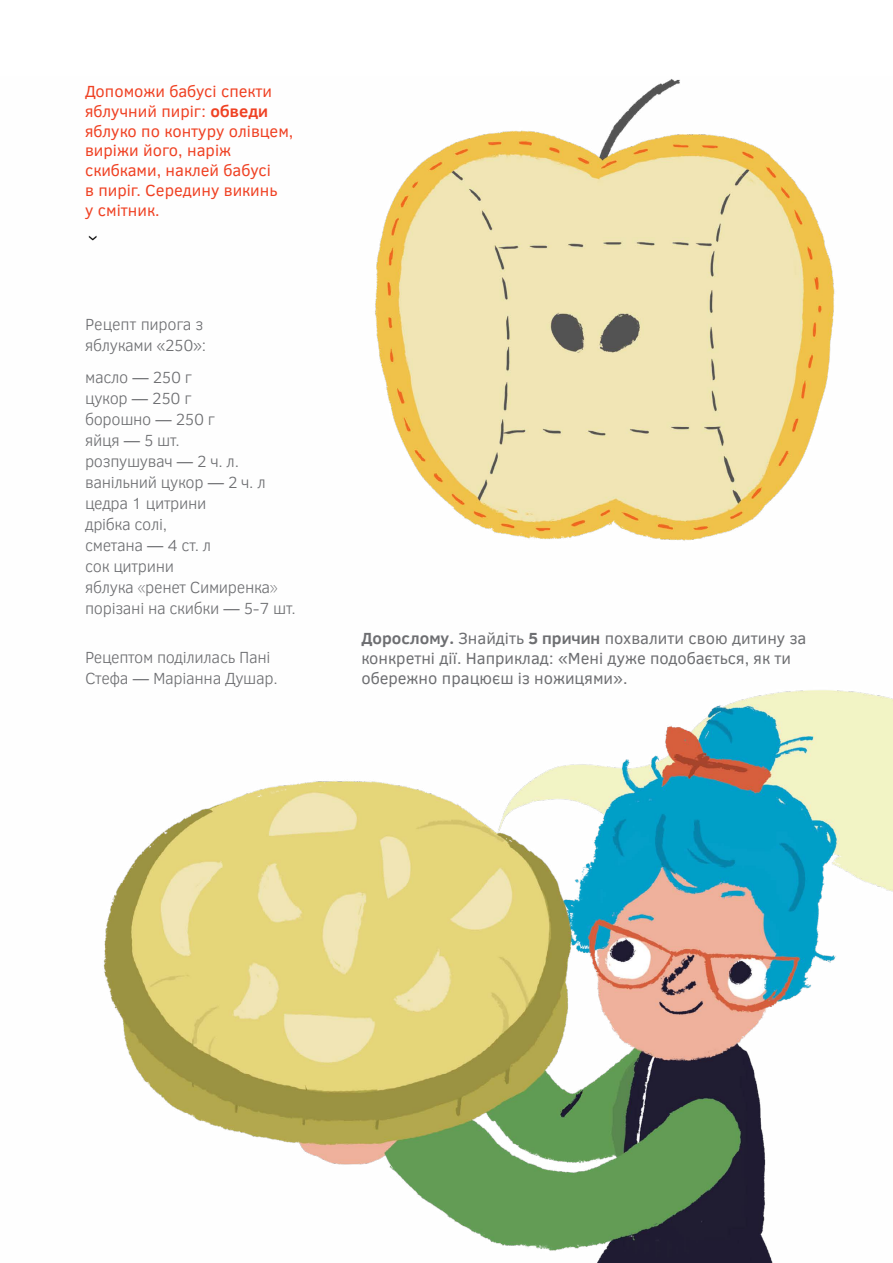
<style>
.page{position:relative;width:893px;height:1263px;background:#fff}
.page>*{position:absolute;margin:0;border:0;box-sizing:border-box;transform-origin:0 0}
.t1{font:300 16.5px/21px "Clear Sans";letter-spacing:-.02em;color:#6d6e71}
.t2{font:16.5px/19.8px "Clear Sans";color:#ef4123}
.t3{font:16.5px/19.8px "Clear Sans";color:#6d6e71}
.t4{font:16.5px "Clear Sans";color:#000}
.s1{font-weight:700}
.s2{font-weight:400}
.s3{font-weight:100}
</style>
<div class="page">
<img style="left:103px;top:79px;width:790px;height:1184px">
<p class="t2" style="left:85px;top:81px;width:210px">Допоможи бабусі спекти яблучний пиріг: <span class="s1">обведи </span>яблуко по контуру олівцем, виріжи його, наріж скибками, наклей бабусі<br>в пиріг. Середину викинь<br>у смітник.</p>
<p class="t4" style="left:80px;top:241px;width:7px;rotate:-90deg">‹</p>
<p class="t1" style="left:85px;top:314px;width:123px">Рецепт пирога з яблуками «250»:</p>
<p class="t1" style="left:85px;top:367px;width:212px">масло <span class="s2">―</span> 250 г<br>цукор <span class="s2">―</span> 250 г<br>борошно <span class="s2">―</span> 250 г<br>яйця <span class="s2">―</span> 5 шт.<br>розпушувач <span class="s2">―</span> 2 ч. л. ванільний цукор <span class="s2">―</span> 2 ч. л цедра 1 цитрини<br>дрібка солі,<br>сметана <span class="s2">―</span> 4 ст. л<br>сок цитрини<br>яблука <span class="s3">«</span>ренет Симиренка<span class="s3">» </span>порізані на скибки <span class="s2">―</span> 5-7 шт.</p>
<p class="t1" style="left:85px;top:646px;width:194px">Рецептом поділилась Пані<br>Стефа <span class="s2">―</span> Маріанна Душар.</p>
<p class="t3" style="left:361px;top:628px;width:446px"><span class="s1">Дорослому.</span> Знайдіть <span class="s1">5 причин</span> похвалити свою дитину за конкретні дії. Наприклад: «Мені дуже подобається, як ти обережно працюєш із ножицями».</p>
</div>
